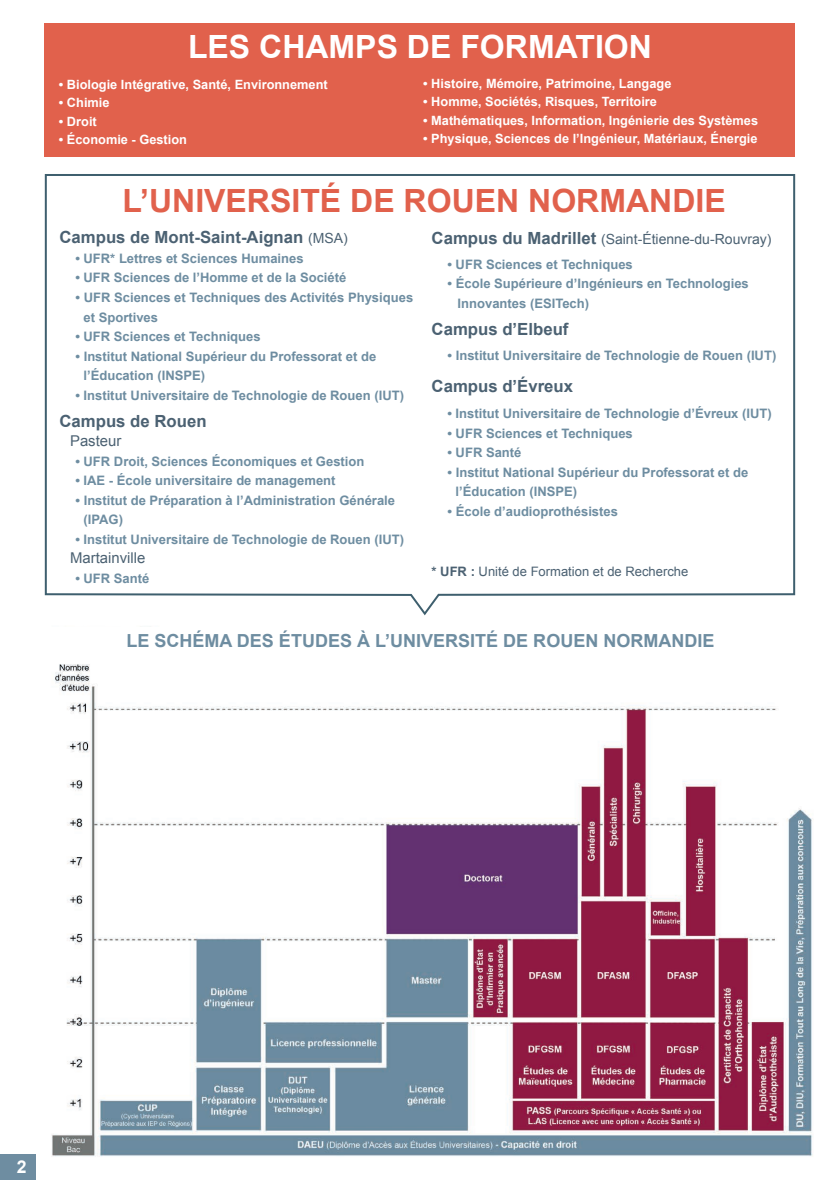
<style>
.page{position:relative;width:840px;height:1191px;background:#fff}
.page>*{position:absolute;margin:0;border:0;box-sizing:border-box;transform-origin:0 0}
.t1{font:700 32px "Arial";color:#e1614c}
.t2{font:700 32px "Arial";color:#fff}
.t3{font:700 18px "Arial";color:#6e8da1}
.t4{font:700 17.6px "Arial";color:#fff}
.t5{font:700 16.8px "Arial";color:#4b6172}
.t6{font:14.8px "Arial";color:#4b6172}
.t7{font:14px "Arial";color:#4b6172}
.t8{font:700 13px/19.6px "Arial";color:#6e8da1}
.t9{font:13px "Arial";color:#4b6172}
.t10{font:700 12.8px "Arial";color:#fff}
.s1{font-weight:700;font-size:16.8px}
.s2{font-weight:400;font-size:14px}
.s3{font-weight:700}
</style>
<div class="page">
<div style="left:0;top:1154px;width:35px;height:25px;background:#6e8da1"></div>
<svg style="left:44px;top:174px;width:751px;height:442px"></svg>
<div style="left:45px;top:23px;width:749px;height:133px;background:#e1614c"></div>
<img style="left:51px;top:664px;width:762px;height:493px">
<h1 class="t2" style="left:188px;top:26px;width:465px">LES CHAMPS DE FORMATION</h1>
<p class="t10" style="left:423px;top:75px;width:249px">• Histoire, Mémoire, Patrimoine, Langage</p>
<p class="t10" style="left:423px;top:93px;width:235px">• Homme, Sociétés, Risques, Territoire</p>
<p class="t10" style="left:423px;top:111px;width:336px">• Mathématiques, Information, Ingénierie des Systèmes</p>
<p class="t10" style="left:423px;top:130px;width:335px">• Physique, Sciences de l’Ingénieur, Matériaux, Énergie</p>
<p class="t10" style="left:59px;top:76px;width:270px">• Biologie Intégrative, Santé, Environnement</p>
<p class="t10" style="left:59px;top:94px;width:52px">• Chimie</p>
<p class="t10" style="left:59px;top:112px;width:39px">• Droit</p>
<p class="t10" style="left:59px;top:131px;width:129px">• Économie - Gestion</p>
<h1 class="t1" style="left:122px;top:179px;width:604px">L’UNIVERSITÉ DE ROUEN NORMANDIE</h1>
<p class="t7" style="left:431px;top:230px;width:341px"><span class="s1">Campus du Madrillet</span> (Saint-Étienne-du-Rouvray)</p>
<p class="t8" style="left:447px;top:255px;width:187px">• UFR Sciences et Techniques</p>
<p class="t8" style="left:457px;top:274px;width:292px;text-indent:-10px">• École Supérieure d’Ingénieurs en Technologies<br>Innovantes (ESITech)</p>
<p class="t5" style="left:431px;top:318px;width:138px">Campus d’Elbeuf</p>
<p class="t8" style="left:447px;top:346px;width:330px">• Institut Universitaire de Technologie de Rouen (IUT)</p>
<p class="t5" style="left:431px;top:375px;width:143px">Campus d’Évreux</p>
<p class="t8" style="left:447px;top:404px;width:326px">• Institut Universitaire de Technologie d’Évreux (IUT)</p>
<p class="t8" style="left:447px;top:424px;width:187px">• UFR Sciences et Techniques</p>
<p class="t8" style="left:447px;top:443px;width:75px">• UFR Santé</p>
<p class="t8" style="left:455px;top:463px;width:294px;text-indent:-8px">• Institut National Supérieur du Professorat et de l’Éducation (INSPE)</p>
<p class="t8" style="left:447px;top:502px;width:172px">• École d’audioprothésistes</p>
<p class="t5" style="left:59px;top:226px;width:289px">Campus de Mont-Saint-Aignan <span class="s2">(MSA)</span></p>
<p class="t8" style="left:75px;top:249px;width:230px">• UFR* Lettres et Sciences Humaines</p>
<p class="t8" style="left:75px;top:268px;width:272px">• UFR Sciences de l’Homme et de la Société</p>
<p class="t8" style="left:83px;top:288px;width:331px;text-indent:-8px">• UFR Sciences et Techniques des Activités Physiques et Sportives</p>
<p class="t8" style="left:75px;top:327px;width:187px">• UFR Sciences et Techniques</p>
<p class="t8" style="left:83px;top:347px;width:294px;text-indent:-8px">• Institut National Supérieur du Professorat et de l’Éducation (INSPE)</p>
<p class="t8" style="left:75px;top:386px;width:330px">• Institut Universitaire de Technologie de Rouen (IUT)</p>
<p class="t5" style="left:59px;top:409px;width:148px">Campus de Rouen</p>
<p class="t6" style="left:70px;top:431px;width:53px">Pasteur</p>
<p class="t8" style="left:75px;top:452px;width:290px">• UFR Droit, Sciences Économiques et Gestion</p>
<p class="t8" style="left:75px;top:471px;width:261px">• IAE - École universitaire de management</p>
<p class="t8" style="left:83px;top:491px;width:313px;text-indent:-8px">• Institut de Préparation à l’Administration Générale (IPAG)</p>
<p class="t8" style="left:75px;top:530px;width:330px">• Institut Universitaire de Technologie de Rouen (IUT)</p>
<p class="t6" style="left:70px;top:548px;width:77px">Martainville</p>
<p class="t8" style="left:75px;top:569px;width:75px">• UFR Santé</p>
<p class="t9" style="left:431px;top:563px;width:258px"><span class="s3">* UFR :</span> Unité de Formation et de Recherche</p>
<h2 class="t3" style="left:126px;top:628px;width:589px">LE SCHÉMA DES ÉTUDES À L’UNIVERSITÉ DE ROUEN NORMANDIE</h2>
<h3 class="t4" style="left:17px;top:1155px;width:11px">2</h3>
</div>
